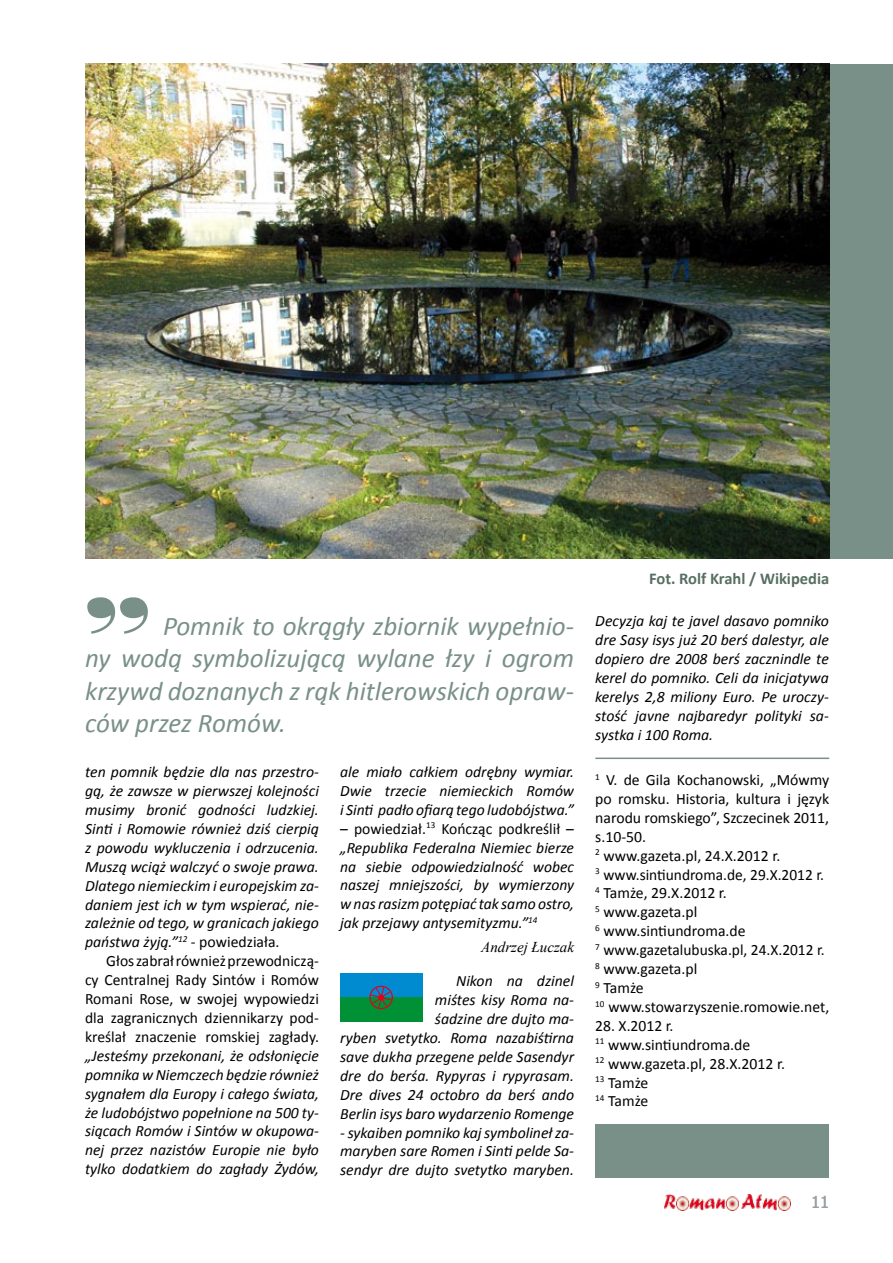
<style>
.page{position:relative;width:893px;height:1263px;background:#fff}
.page>*{position:absolute;margin:0;border:0;box-sizing:border-box;transform-origin:0 0}
.t1{font:90px "Bodnoff";color:#799088}
.t2{font:italic 27px/32.4px "Calibri";color:#799088;text-align:justify}
.t3{font:700 16.5px "Calibri";color:#576f62}
.t4{font:16.5px "Tahoma";color:#99a1a6}
.t5{font:italic 15.75px/18.9px "Calibri";color:#000;text-align:justify}
.t6{font:15.75px/18.9px "Calibri";color:#000}
.t7{font:italic 15px "Times New Roman";color:#000}
.s1{font-style:normal}
</style>
<div class="page">
<img style="left:664px;top:1195px;width:126px;height:15px">
<div style="left:812px;top:64px;width:81px;height:495px;background:#799088"></div>
<img style="left:85px;top:64px;width:744px;height:495px">
<div style="left:595px;top:1124px;width:234px;height:54px;background:#799088"></div>
<div style="left:340px;top:972px;width:82px;height:25px;background:#008bd0"></div>
<div style="left:340px;top:997px;width:82px;height:25px;background:#009036"></div>
<svg style="left:369px;top:985px;width:24px;height:25px"></svg>
<hr style="left:595px;top:757px;width:234px;height:2px;background:#799088">
<h1 class="t1" style="left:85px;top:532px;width:67px">„</h1>
<h2 class="t2" style="left:85px;top:608px;width:490px;text-indent:78px">Pomnik to okrągły zbiornik wypełnio&shy;ny wodą symbolizującą wylane łzy i ogrom krzywd doznanych z rąk hitlerowskich opraw&shy;ców przez Romów.</h2>
<p class="t5" style="left:85px;top:762px;width:235px">ten pomnik będzie dla nas przestro&shy;gą, że zawsze w pierwszej kolejności musimy bronić godności ludzkiej.<br>Sinti i Romowie również dziś cierpią z powodu wykluczenia i odrzucenia.<br>Muszą wciąż walczyć o swoje prawa.<br>Dlatego niemieckim i europejskim za&shy;daniem jest ich w tym wspierać, nie&shy;zależnie od tego, w granicach jakiego państwa żyją.”<sup>12</sup> <span class="s1">- powiedziała.</span></p>
<p class="t6" style="left:85px;top:951px;width:235px;text-align:justify;text-indent:21px">Głos zabrał również przewodniczą&shy;cy Centralnej Rady Sintów i Romów Romani Rose, w swojej wypowiedzi dla zagranicznych dziennikarzy pod&shy;kreślał znaczenie romskiej zagłady.</p>
<p class="t5" style="left:85px;top:1045px;width:235px">„Jesteśmy przekonani, że odsłonięcie pomnika w Niemczech będzie również sygnałem dla Europy i całego świata, że ludobójstwo popełnione na 500 ty&shy;siącach Romów i Sintów w okupowa&shy;nej przez nazistów Europie nie było tylko dodatkiem do zagłady Żydów,</p>
<p class="t5" style="left:340px;top:761px;width:235px">ale miało całkiem odrębny wymiar.<br>Dwie trzecie niemieckich Romów i Sinti padło ofiarą tego ludobójstwa.”</p>
<p class="t5" style="left:340px;top:818px;width:235px"><span class="s1">– powiedział.</span><sup>13</sup> <span class="s1">Kończąc podkreślił – </span>„Republika Federalna Niemiec bierze na siebie odpowiedzialność wobec naszej mniejszości, by wymierzony w nas rasizm potępiać tak samo ostro, jak przejawy antysemityzmu.”<sup>14</sup></p>
<p class="t7" style="left:481px;top:937px;width:94px">Andrzej Łuczak</p>
<p class="t5" style="left:340px;top:971px;width:235px;text-align:right">Nikon na dzinel<br>miśtes kisy Roma na-<br>śadzine dre dujto ma-<br>ryben svetytko. Roma nazabiśtirna save dukha przegene pelde Sasendyr dre do berśa. Rypyras i rypyrasam.<br>Dre dives 24 octobro da berś ando<br>Berlin isys baro wydarzenio Romenge</p>
<p class="t5" style="left:340px;top:1122px;width:235px">- sykaiben pomniko kaj symbolineł za&shy;maryben sare Romen i Sinti pelde Sa&shy;sendyr dre dujto svetytko maryben.</p>
<p class="t3" style="left:649px;top:568px;width:182px">Fot. Rolf Krahl / Wikipedia</p>
<p class="t5" style="left:595px;top:611px;width:235px">Decyzja kaj te javel dasavo pomniko dre Sasy isys już 20 berś dalestyr, ale dopiero dre 2008 berś zacznindle te kerel do pomniko. Celi da inicjatywa kerelys 2,8 miliony Euro. Pe uroczy&shy;stość javne najbaredyr polityki sa&shy;systka i 100 Roma.</p>
<p class="t6" style="left:595px;top:770px;width:235px"><sup>1</sup> V. de Gila Kochanowski, „Mówmy po romsku. Historia, kultura i język narodu romskiego”, Szczecinek 2011, s.10-50.<br><sup>2</sup> www.gazeta.pl, 24.X.2012 r.<br><sup>3</sup> www.sintiundroma.de, 29.X.2012 r.<br><sup>4</sup> Tamże, 29.X.2012 r.<br><sup>5</sup> www.gazeta.pl<br><sup>6</sup> www.sintiundroma.de<br><sup>7</sup> www.gazetalubuska.pl, 24.X.2012 r.<br><sup>8</sup> www.gazeta.pl<br><sup>9</sup> Tamże<br><sup>10</sup> www.stowarzyszenie.romowie.net,</p>
<p class="t6" style="left:595px;top:1015px;width:191px">28. X.2012 r.<br><sup>11</sup> www.sintiundroma.de<br><sup>12</sup> www.gazeta.pl, 28.X.2012 r.<br><sup>13</sup> Tamże<br><sup>14</sup> Tamże</p>
<p class="t4" style="left:811px;top:1190px;width:9px">11</p>
<p class="t4" style="left:811px;top:1190px;width:9px">1</p>
</div>
